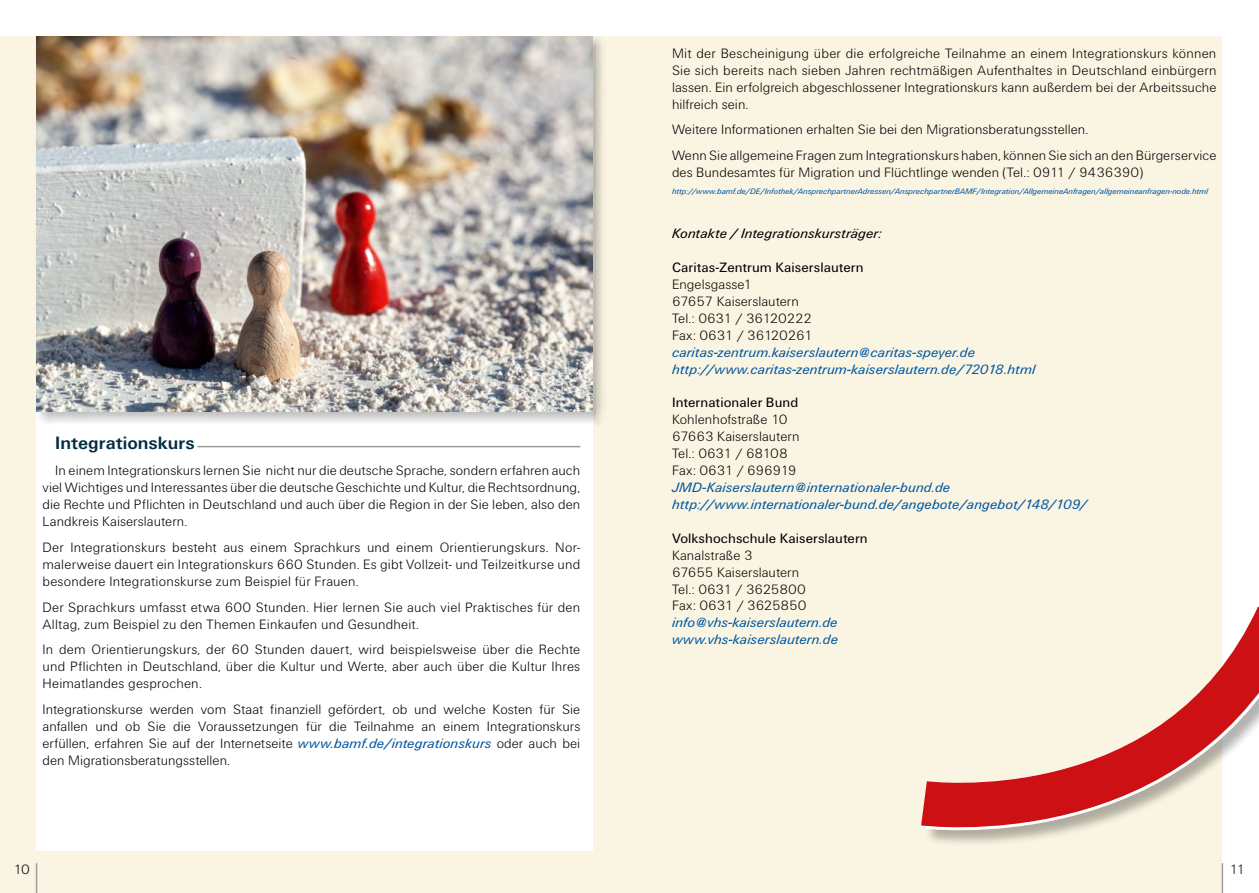
<style>
.page{position:relative;width:1259px;height:893px;background:#fff}
.page>*{position:absolute;margin:0;border:0;box-sizing:border-box;transform-origin:0 0}
.t1{font:700 18.6px "Unitus T";letter-spacing:.005em;color:#002d42}
.t2{font:300 14.1px/17px "Unitus T";letter-spacing:.005em;color:#000;text-align:justify}
.t3{font:italic 14.1px/17px "Unitus T";letter-spacing:.01em;color:#0057a2}
.t4{font:14.1px "Unitus T";letter-spacing:.005em;color:#000}
.t5{font:italic 14.1px "Unitus T";letter-spacing:.005em;color:#000}
.t6{font:italic 8.25px "Unitus T";color:#0057a2}
.s1{font-weight:400;font-style:italic;color:#0057a2}
</style>
<div class="page">
<div style="left:629px;top:37px;width:593px;height:856px;background:#faf5e2"></div>
<div style="left:0;top:37px;width:629px;height:856px;background:#faf5e2"></div>
<div style="left:37px;top:28px;width:556px;height:822px;background:#fff"></div>
<hr style="left:36px;top:863px;width:1px;height:30px;background:#9c9c9d">
<hr style="left:1221px;top:863px;width:2px;height:30px;background:#9c9c9d">
<svg style="left:921px;top:622px;width:338px;height:221px"></svg>
<div style="left:34px;top:34px;width:573px;height:393px;background:#000;opacity:.25"></div>
<img style="left:37px;top:37px;width:556px;height:375px">
<hr style="left:197px;top:446px;width:383px;height:1px;background:#9c9c9d">
<h1 class="t1" style="left:55px;top:432px;width:141px">Integrationskurs</h1>
<p class="t2" style="left:43px;top:462px;width:539px;text-indent:13px">In einem Integrationskurs lernen Sie nicht nur die deutsche Sprache, sondern erfahren auch viel Wichtiges und Interessantes über die deutsche Geschichte und Kultur, die Rechtsordnung, die Rechte und Pflichten in Deutschland und auch über die Region in der Sie leben, also den Landkreis Kaiserslautern.</p>
<p class="t2" style="left:43px;top:538px;width:539px">Der Integrationskurs besteht aus einem Sprachkurs und einem Orientierungskurs. Nor&shy;malerweise dauert ein Integrationskurs 660 Stunden. Es gibt Vollzeit- und Teilzeitkurse und besondere Integrationskurse zum Beispiel für Frauen.</p>
<p class="t2" style="left:43px;top:598px;width:539px">Der Sprachkurs umfasst etwa 600 Stunden. Hier lernen Sie auch viel Praktisches für den<br>Alltag, zum Beispiel zu den Themen Einkaufen und Gesundheit.</p>
<p class="t2" style="left:43px;top:641px;width:539px">In dem Orientierungskurs, der 60 Stunden dauert, wird beispielsweise über die Rechte und Pflichten in Deutschland, über die Kultur und Werte, aber auch über die Kultur Ihres Heimatlandes gesprochen.</p>
<p class="t2" style="left:43px;top:701px;width:539px">Integrationskurse werden vom Staat finanziell gefördert, ob und welche Kosten für Sie anfallen und ob Sie die Voraussetzungen für die Teilnahme an einem Integrationskurs erfüllen, erfahren Sie auf der Internetseite <span class="s1">www.bamf.de/integrationskurs</span> oder auch bei den Migrationsberatungsstellen.</p>
<p class="t2" style="left:672px;top:44px;width:546px">Mit der Bescheinigung über die erfolgreiche Teilnahme an einem Integrationskurs können Sie sich bereits nach sieben Jahren rechtmäßigen Aufenthaltes in Deutschland einbürgern lassen. Ein erfolgreich abgeschlossener Integrationskurs kann außerdem bei der Arbeitssuche hilfreich sein.</p>
<p class="t2" style="left:672px;top:117px;width:546px;line-height:26px">Weitere Informationen erhalten Sie bei den Migrationsberatungsstellen.<br>Wenn Sie allgemeine Fragen zum Integrationskurs haben, können Sie sich an den Bürgerservice</p>
<p class="t2" style="left:672px;top:164px;width:473px">des Bundesamtes für Migration und Flüchtlinge wenden (Tel.: 0911 / 9436390)</p>
<p class="t6" style="left:672px;top:187px;width:537px">http://www.bamf.de/DE/Infothek/AnsprechpartnerAdressen/AnsprechpartnerBAMF/Integration/AllgemeineAnfragen/allgemeineanfragen-node.html</p>
<p class="t5" style="left:672px;top:225px;width:211px">Kontakte / Integrationskursträger:</p>
<p class="t4" style="left:672px;top:259px;width:193px">Caritas-Zentrum Kaiserslautern</p>
<p class="t2" style="left:672px;top:276px;width:142px;text-align:left">Engelsgasse1<br>67657 Kaiserslautern<br>Tel.: 0631 / 36120222<br>Fax: 0631 / 36120261</p>
<p class="t3" style="left:672px;top:343px;width:365px">caritas-zentrum.kaiserslautern@caritas-speyer.de http://www.caritas-zentrum-kaiserslautern.de/72018.html</p>
<p class="t4" style="left:672px;top:394px;width:128px">Internationaler Bund</p>
<p class="t2" style="left:672px;top:411px;width:129px;text-align:left">Kohlenhofstraße 10<br>67663 Kaiserslautern<br>Tel.: 0631 / 68108<br>Fax: 0631 / 696919</p>
<p class="t3" style="left:672px;top:479px;width:416px">JMD-Kaiserslautern@internationaler-bund.de http://www.internationaler-bund.de/angebote/angebot/148/109/</p>
<p class="t4" style="left:672px;top:530px;width:197px">Volkshochschule Kaiserslautern</p>
<p class="t2" style="left:672px;top:546px;width:136px;text-align:left">Kanalstraße 3<br>67655 Kaiserslautern<br>Tel.: 0631 / 3625800<br>Fax: 0631 / 3625850</p>
<p class="t3" style="left:672px;top:614px;width:167px">info@vhs-kaiserslautern.de www.vhs-kaiserslautern.de</p>
<p class="t2" style="left:13px;top:861px;width:18px">10</p>
<p class="t2" style="left:1229px;top:861px;width:17px">11</p>
</div>
